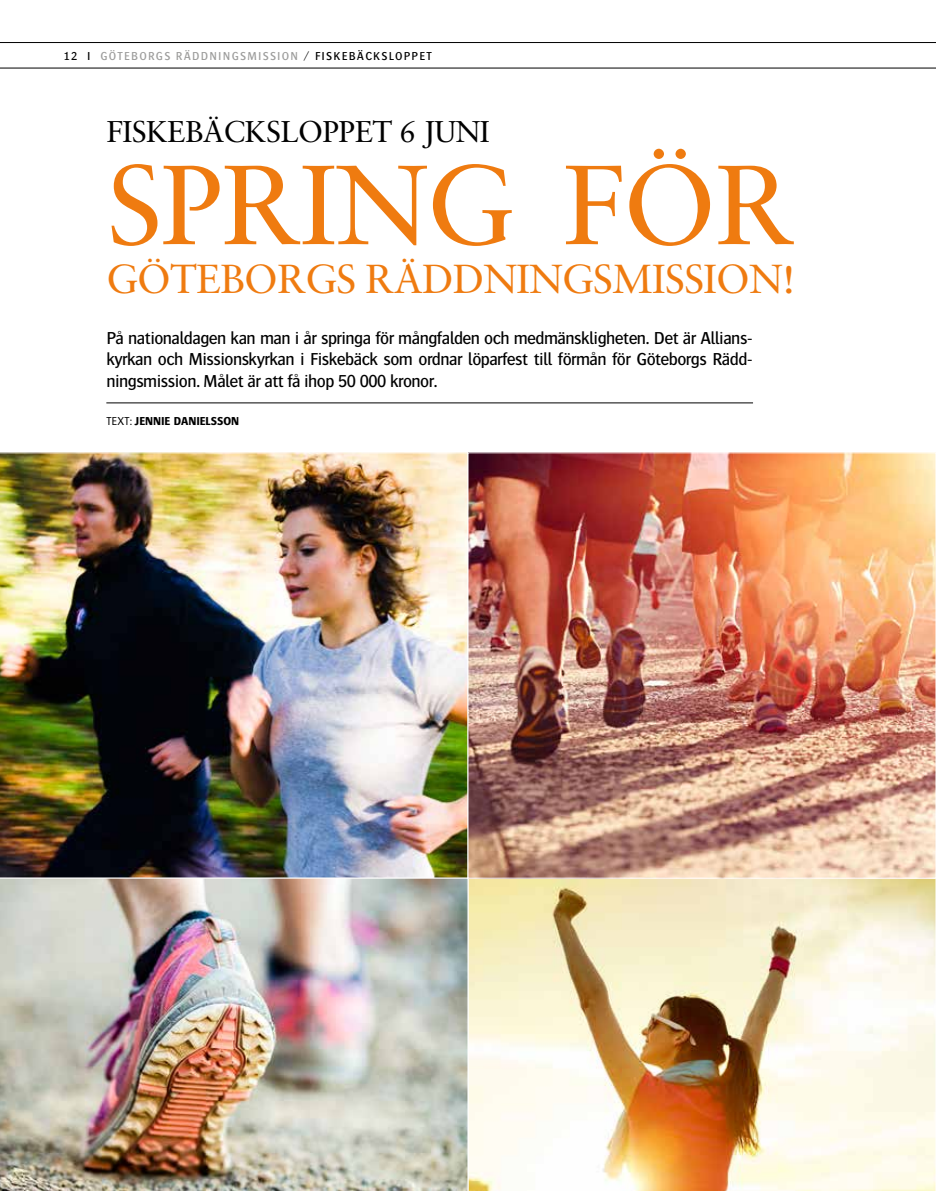
<style>
.page{position:relative;width:936px;height:1191px;background:#fff}
.page>*{position:absolute;margin:0;border:0;box-sizing:border-box;transform-origin:0 0}
.t1{font:112.5px "Sabon";letter-spacing:-.02em;color:#ef7b10}
.t2{font:40.5px "Sabon";letter-spacing:-.02em;color:#ef7b10}
.t3{font:30px "Sabon";letter-spacing:-.02em;color:#000}
.t4{font:18px/21.6px "Bosis";letter-spacing:-.03em;color:#000;text-align:justify}
.t5{font:12px "Bosis";letter-spacing:.1em;color:#9d9d9c}
.t6{font:700 12px "Bosis";color:#000}
.s1{color:#000}
.s2{font-weight:300}
</style>
<div class="page">
<hr style="left:106px;top:402px;width:647px;height:1px;background:#000">
<hr style="left:0;top:42px;width:935px;height:1px;background:#000">
<hr style="left:0;top:68px;width:935px;height:1px;background:#000">
<img style="left:469px;top:454px;width:464px;height:422px">
<img style="left:0;top:452px;width:467px;height:425px">
<svg style="left:468px;top:878px;width:467px;height:313px"></svg>
<img style="left:0;top:877px;width:468px;height:314px">
<p class="t5" style="left:64px;top:50px;width:369px"><span class="s1">12 I</span> GÖTEBORGS RÄDDNINGSMISSION <span class="s1">/ FISKEBÄCKSLOPPET</span></p>
<h3 class="t3" style="left:106px;top:114px;width:385px">FISKEBÄCKSLOPPET 6 JUNI</h3>
<h1 class="t1" style="left:106px;top:138px;width:690px">SPRING FÖR</h1>
<h2 class="t2" style="left:106px;top:255px;width:690px">GÖTEBORGS RÄDDNINGSMISSION!</h2>
<p class="t4" style="left:106px;top:327px;width:648px">På nationaldagen kan man i år springa för mångfalden och medmänskligheten. Det är Allians&shy;kyrkan och Missionskyrkan i Fiskebäck som ordnar löparfest till förmån för Göteborgs Rädd&shy;ningsmission. Målet är att få ihop 50 000 kronor.</p>
<p class="t6" style="left:106px;top:414px;width:134px"><span class="s2">TEXT:</span> JENNIE DANIELSSON</p>
</div>
